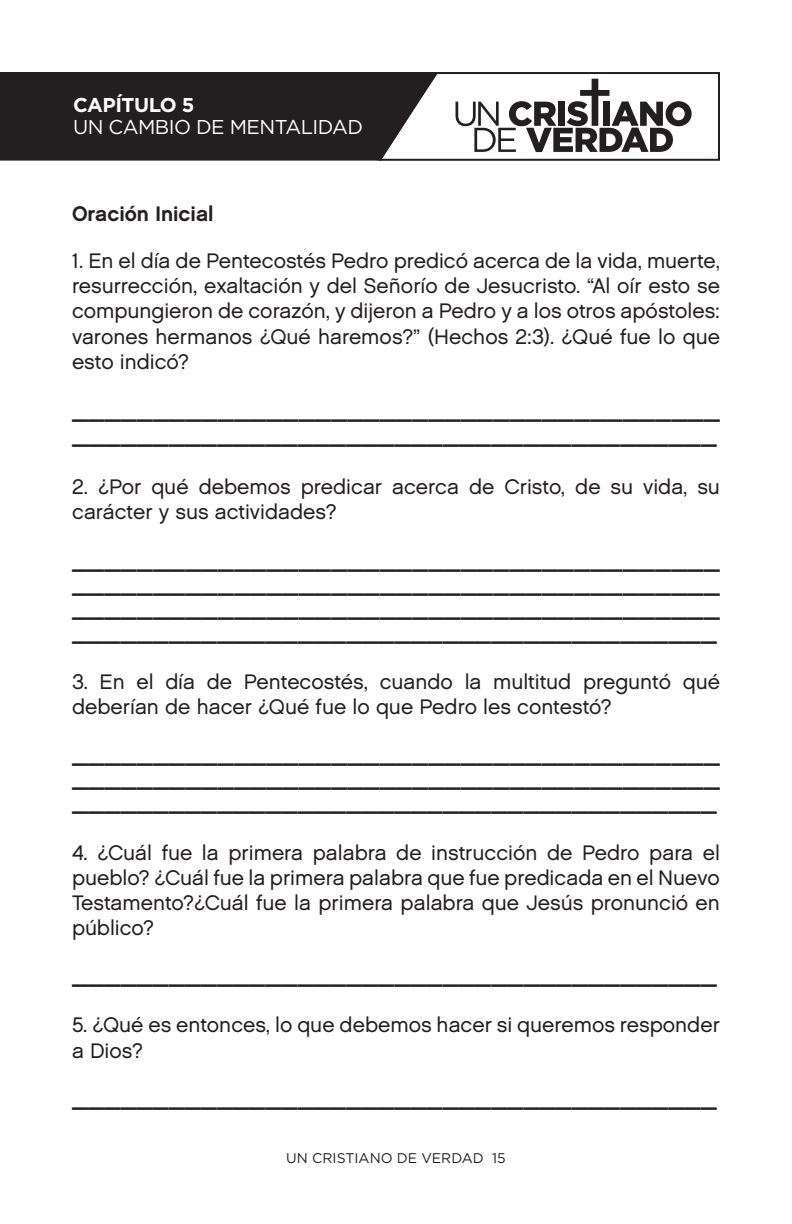
<style>
.page{position:relative;width:792px;height:1224px;background:#fff}
.page>*{position:absolute;margin:0;border:0;box-sizing:border-box;transform-origin:0 0}
.t1{font:21px/25.2px "Chalet London Nineteen Sixty";color:#231f20}
.t2{font:21px "Chalet New York Nineteen Sixty";color:#231f20}
.t3{font:20px/24px "Chalet New York Nineteen Sixty";color:#231f20;text-align:justify}
.t4{font:20px "Gotham";letter-spacing:-.025em;color:#fff}
.t5{font:700 20px "Gotham";letter-spacing:-.025em;color:#fff}
.t6{font:14px "Gotham";color:#231f20}
</style>
<div class="page">
<div style="left:0;top:72px;width:376px;height:89px;background:#231f20"></div>
<svg style="left:376px;top:72px;width:344px;height:89px"></svg>
<p class="t5" style="left:73px;top:92px;width:123px">CAPÍTULO 5</p>
<p class="t4" style="left:73px;top:114px;width:292px">UN CAMBIO DE MENTALIDAD</p>
<p class="t2" style="left:72px;top:201px;width:143px">Oración Inicial</p>
<p class="t1" style="left:72px;top:248px;width:650px;text-align:justify">1. En el día de Pentecostés Pedro predicó acerca de la vida, muerte, resurrección, exaltación y del Señorío de Jesucristo. “Al oír esto se compungieron de corazón, y dijeron a Pedro y a los otros apóstoles: varones hermanos ¿Qué haremos?” (Hechos 2:3). ¿Qué fue lo que esto indicó?</p>
<p class="t3" style="left:72px;top:398px;width:649px;line-height:25.2px">________________________________________ ________________________________________</p>
<p class="t1" style="left:72px;top:474px;width:650px">2. ¿Por qué debemos predicar acerca de Cristo, de su vida, su carácter y sus actividades?</p>
<p class="t3" style="left:72px;top:549px;width:649px">________________________________________ ________________________________________ ________________________________________ ________________________________________</p>
<p class="t1" style="left:72px;top:669px;width:650px">3. En el día de Pentecostés, cuando la multitud preguntó qué deberían de hacer ¿Qué fue lo que Pedro les contestó?</p>
<p class="t3" style="left:72px;top:743px;width:649px">________________________________________ ________________________________________ ________________________________________</p>
<p class="t1" style="left:72px;top:840px;width:650px;text-align:justify">4. ¿Cuál fue la primera palabra de instrucción de Pedro para el pueblo? ¿Cuál fue la primera palabra que fue predicada en el Nuevo Testamento?¿Cuál fue la primera palabra que Jesús pronunció en público?</p>
<p class="t3" style="left:72px;top:964px;width:646px">________________________________________</p>
<p class="t1" style="left:72px;top:1012px;width:649px">5. ¿Qué es entonces, lo que debemos hacer si queremos responder a Dios?</p>
<p class="t3" style="left:72px;top:1086px;width:646px">________________________________________</p>
<p class="t6" style="left:286px;top:1149px;width:221px">UN CRISTIANO DE VERDAD 15</p>
</div>
